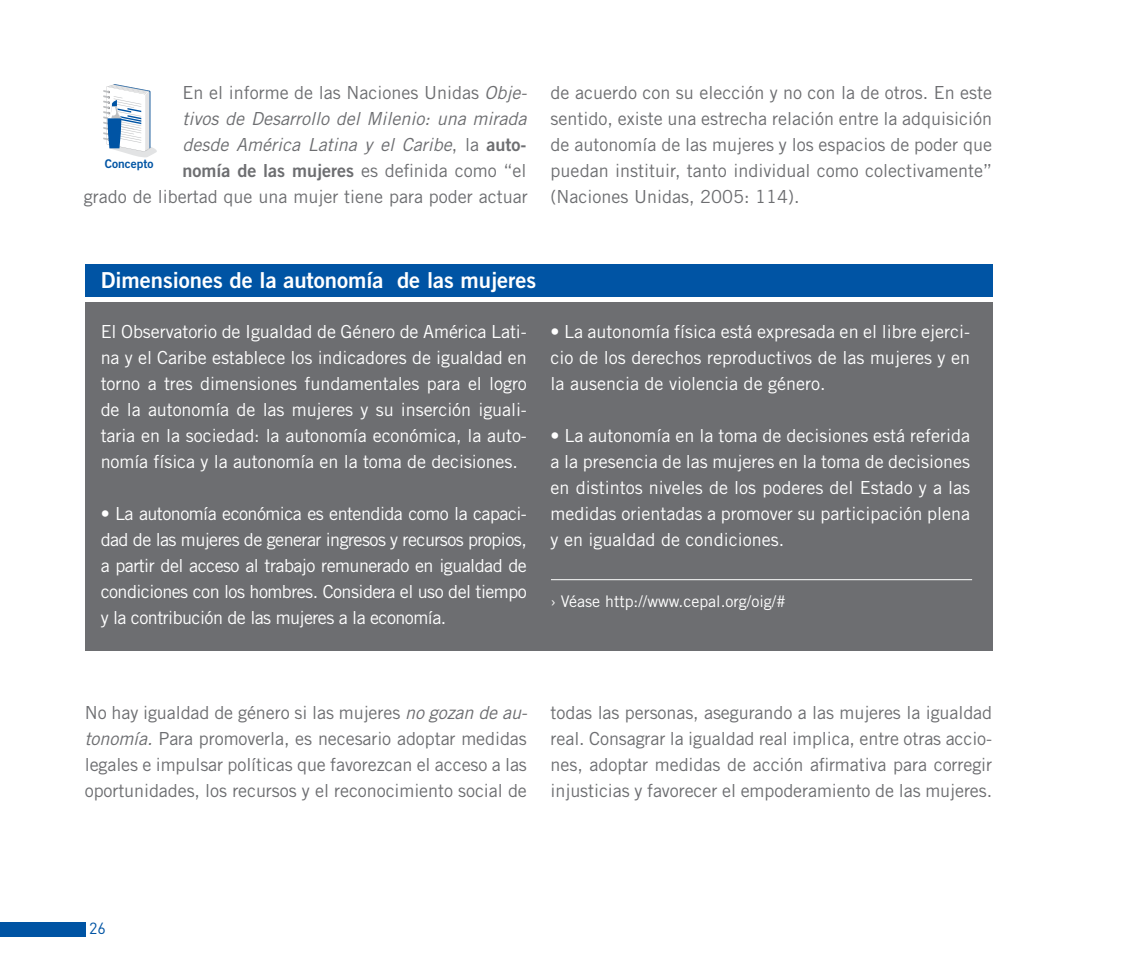
<style>
.page{position:relative;width:1134px;height:964px;background:#fff}
.page>*{position:absolute;margin:0;border:0;box-sizing:border-box;transform-origin:0 0}
.t1{font:22px "Trade Gothic LT Std Bd 2";color:#fff}
.t2{font:18px/26px "Trade Gothic LT Std";letter-spacing:-.005em;color:#fff;text-align:justify}
.t3{font:18px/26px "Trade Gothic LT Std";letter-spacing:-.005em;color:#6d6e71;text-align:justify}
.t4{font:italic 18px/26px "Trade Gothic LT Std";color:#6d6e71;text-align:justify}
.t5{font:18px "Trade Gothic LT Std Bd 2";color:#6d6e71}
.t6{font:16px "Trade Gothic LT Std";color:#fff}
.t7{font:16px "DIN";color:#0054a4}
.t8{font:12px "Trade Gothic LT Std Bd 2";color:#0054a4}
.s1{font-style:normal}
.s2{font-family:"Trade Gothic LT Std Bd 2";font-style:normal}
.s3{font-family:"Trade Gothic LT Std"}
.s4{font-style:italic}
</style>
<div class="page">
<div style="left:85px;top:264px;width:907px;height:33px;background:#0054a4"></div>
<div style="left:85px;top:303px;width:907px;height:348px;background:#6d6e71"></div>
<hr style="left:551px;top:579px;width:421px;height:1px;background:#fff">
<div style="left:0;top:922px;width:85px;height:14px;background:#0054a4"></div>
<svg style="left:103px;top:84px;width:54px;height:74px"></svg>
<p class="t4" style="left:183px;top:80px;width:346px"><span class="s1">En el informe de las Naciones Unidas</span> Obje&shy;tivos de Desarrollo del Milenio: una mirada desde América Latina y el Caribe<span class="s1">, la</span> <span class="s2">auto-</span></p>
<p class="t5" style="left:183px;top:159px;width:346px">nomía de las mujeres <span class="s3">es definida como “el</span></p>
<p class="t3" style="left:84px;top:183px;width:445px">grado de libertad que una mujer tiene para poder actuar</p>
<p class="t8" style="left:105px;top:157px;width:50px">Concepto</p>
<p class="t3" style="left:551px;top:79px;width:443px">de acuerdo con su elección y no con la de otros. En este sentido, existe una estrecha relación entre la adquisición de autonomía de las mujeres y los espacios de poder que puedan instituir, tanto individual como colectivamente” (Naciones Unidas, 2005: 114).</p>
<p class="t1" style="left:101px;top:267px;width:437px">Dimensiones de la autonomía de las mujeres</p>
<p class="t2" style="left:101px;top:319px;width:428px">El Observatorio de Igualdad de Género de América Lati&shy;na y el Caribe establece los indicadores de igualdad en torno a tres dimensiones fundamentales para el logro de la autonomía de las mujeres y su inserción iguali&shy;taria en la sociedad: la autonomía económica, la auto&shy;nomía física y la autonomía en la toma de decisiones.</p>
<p class="t2" style="left:101px;top:501px;width:428px">• La autonomía económica es entendida como la capaci&shy;dad de las mujeres de generar ingresos y recursos propios, a partir del acceso al trabajo remunerado en igualdad de condiciones con los hombres. Considera el uso del tiempo y la contribución de las mujeres a la economía.</p>
<p class="t2" style="left:551px;top:319px;width:421px">• La autonomía física está expresada en el libre ejerci&shy;cio de los derechos reproductivos de las mujeres y en la ausencia de violencia de género.</p>
<p class="t2" style="left:551px;top:423px;width:421px">• La autonomía en la toma de decisiones está referida a la presencia de las mujeres en la toma de decisiones en distintos niveles de los poderes del Estado y a las medidas orientadas a promover su participación plena y en igualdad de condiciones.</p>
<p class="t6" style="left:551px;top:591px;width:237px">› Véase http://www.cepal.org/oig/#</p>
<p class="t3" style="left:85px;top:699px;width:444px">No hay igualdad de género si las mujeres <span class="s4">no gozan de au&shy;tonomía.</span> Para promoverla, es necesario adoptar medidas legales e impulsar políticas que favorezcan el acceso a las oportunidades, los recursos y el reconocimiento social de</p>
<p class="t3" style="left:551px;top:699px;width:443px">todas las personas, asegurando a las mujeres la igualdad real. Consagrar la igualdad real implica, entre otras accio&shy;nes, adoptar medidas de acción afirmativa para corregir injusticias y favorecer el empoderamiento de las mujeres.</p>
<p class="t7" style="left:89px;top:918px;width:18px">26</p>
</div>
